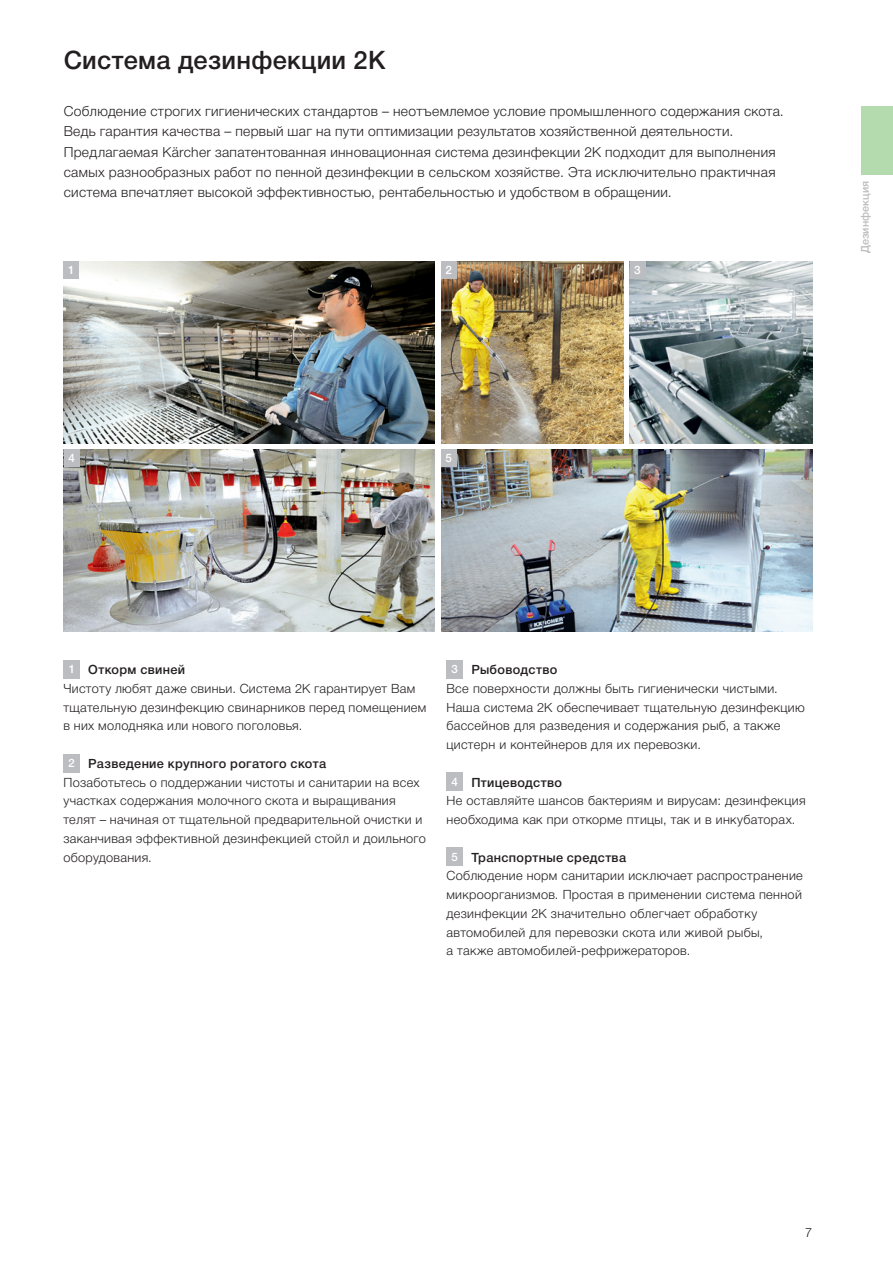
<style>
.page{position:relative;width:893px;height:1263px;background:#fff}
.page>*{position:absolute;margin:0;border:0;box-sizing:border-box;transform-origin:0 0}
.t1{font:500 25.5px "Helvetica Neue Cyr";letter-spacing:.01em;color:#231f20}
.t2{font:300 13.8px/20.2px "Helvetica Neue Cyr";letter-spacing:.02em;color:#231f20}
.t3{font:300 12.75px/18.8px "Helvetica Neue Cyr";letter-spacing:.025em;color:#231f20}
.t4{font:300 12.75px "Helvetica Neue LT Pro";color:#231f20}
.t5{font:500 11.7px "Helvetica Neue LT Pro";color:#fff}
.t6{font:500 10.8px "Helvetica Neue Cyr";letter-spacing:.01em;color:#bcbdc0}
.s1{font-family:"Helvetica Neue LT Pro"}
.s2{font-weight:500;font-size:11.7px;color:#fff}
.s3{font-weight:500}
</style>
<div class="page">
<img style="left:64px;top:450px;width:371px;height:182px">
<img style="left:441px;top:450px;width:371px;height:181px">
<img style="left:441px;top:261px;width:182px;height:182px">
<img style="left:64px;top:261px;width:371px;height:183px">
<div style="left:441px;top:261px;width:15px;height:18px;background:#bcbdc0"></div>
<div style="left:441px;top:450px;width:15px;height:17px;background:#bcbdc0"></div>
<div style="left:64px;top:450px;width:15px;height:17px;background:#bcbdc0"></div>
<div style="left:64px;top:261px;width:15px;height:18px;background:#bcbdc0"></div>
<img style="left:630px;top:261px;width:182px;height:182px">
<div style="left:630px;top:261px;width:15px;height:18px;background:#bcbdc0"></div>
<div style="left:861px;top:106px;width:32px;height:68px;background:#b4dbae"></div>
<div style="left:446px;top:660px;width:17px;height:19px;background:#bcbdc0"></div>
<div style="left:446px;top:772px;width:17px;height:19px;background:#bcbdc0"></div>
<div style="left:446px;top:847px;width:17px;height:19px;background:#bcbdc0"></div>
<div style="left:63px;top:660px;width:17px;height:19px;background:#bcbdc0"></div>
<div style="left:63px;top:754px;width:17px;height:18px;background:#bcbdc0"></div>
<h1 class="t1" style="left:64px;top:46px;width:323px">Система дезинфекции 2K</h1>
<p class="t2" style="left:64px;top:101px;width:721px">Соблюдение строгих гигиенических стандартов – неотъемлемое условие промышленного содержания скота.<br>Ведь гарантия качества – первый шаг на пути оптимизации результатов хозяйственной деятельности.<br>Предлагаемая K<span class="s1">ä</span>rcher запатентованная инновационная система дезинфекции 2K подходит для выполнения самых разнообразных работ по пенной дезинфекции в сельском хозяйстве. Эта исключительно практичная система впечатляет высокой эффективностью, рентабельностью и удобством в обращении.</p>
<p class="t5" style="left:68px;top:263px;width:8px">1</p>
<p class="t5" style="left:634px;top:263px;width:8px">3</p>
<p class="t5" style="left:446px;top:263px;width:8px">2</p>
<p class="t5" style="left:68px;top:451px;width:8px">4</p>
<p class="t5" style="left:446px;top:451px;width:8px">5</p>
<p class="t6" style="left:859px;top:253px;width:74px;rotate:-90deg">Дезинфекция</p>
<p class="t3" style="left:63px;top:660px;width:364px;text-indent:5px"><span class="s2">1</span> <span class="s3">Откорм свиней<br></span>Чистоту любят даже свиньи. Система 2K гарантирует Вам тщательную дезинфекцию свинарников перед помещением в них молодняка или нового поголовья.</p>
<p class="t3" style="left:63px;top:754px;width:364px;text-indent:5px"><span class="s2">2</span> <span class="s3">Разведение крупного рогатого скота<br></span>Позаботьтесь о поддержании чистоты и санитарии на всех участках содержания молочного скота и выращивания телят – начиная от тщательной предварительной очистки и заканчивая эффективной дезинфекцией стойл и доильного оборудования.</p>
<p class="t3" style="left:446px;top:660px;width:360px;text-indent:5px"><span class="s2">3</span> <span class="s3">Рыбоводство<br></span>Все поверхности должны быть гигиенически чистыми.<br>Наша система 2K обеспечивает тщательную дезинфекцию бассейнов для разведения и содержания рыб, а также цистерн и контейнеров для их перевозки.</p>
<p class="t3" style="left:446px;top:773px;width:361px;text-indent:5px"><span class="s2">4</span> <span class="s3">Птицеводство<br></span>Не оставляйте шансов бактериям и вирусам: дезинфекция необходима как при откорме птицы, так и в инкубаторах.</p>
<p class="t3" style="left:446px;top:848px;width:358px;text-indent:5px"><span class="s2">5</span> <span class="s3">Транспортные средства<br></span>Соблюдение норм санитарии исключает распространение микроорганизмов. Простая в применении система пенной дезинфекции 2K значительно облегчает обработку автомобилей для перевозки скота или живой рыбы,<br>а также автомобилей-рефрижераторов.</p>
<p class="t4" style="left:805px;top:1225px;width:9px">7</p>
</div>
